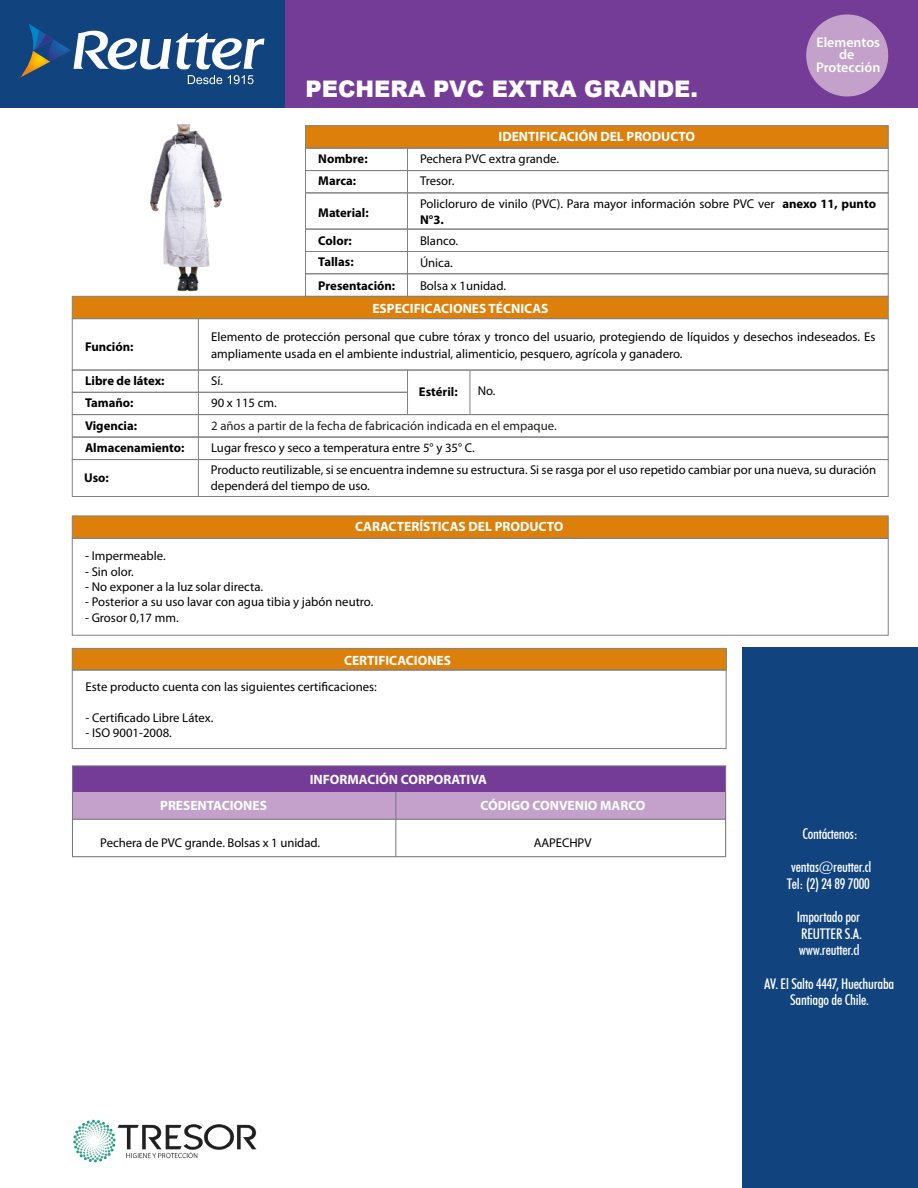
<style>
.page{position:relative;width:918px;height:1188px;background:#fff}
.page>*{position:absolute;margin:0;border:0;box-sizing:border-box;transform-origin:0 0}
.t1{font:900 22.8px "Arial";color:#fff}
.t2{font:500 condensed 14.7px/16.6px "Futura BT";letter-spacing:-.015em;color:#fff;text-align:center}
.t3{font:600 13.95px/12.6px "Myriad Pro";color:#fff;text-align:center}
.t4{font:700 13.5px "Myriad Pro";color:#fff}
.t5{font:12.75px/22.5px "Myriad Pro";color:#010101}
.t6{font:700 12.75px/21.6px "Myriad Pro";color:#010101}
.t7{font:12.75px "Myriad Pro";color:#1d1d1b}
.t8{font:12.75px "Myriad Pro";letter-spacing:-.005em;color:#000}
.s1{font-weight:700}
</style>
<div class="page">
<div style="left:284px;top:0;width:634px;height:107px;background:#753c97"></div>
<div style="left:806px;top:14px;width:82px;height:82px;background:#c3a1cb;border-radius:50%"></div>
<div style="left:72px;top:648px;width:655px;height:23px;background:#dc800b;border:1px solid #828281"></div>
<div style="left:0;top:0;width:284px;height:107px;background:#11447e"></div>
<svg style="left:20px;top:24px;width:245px;height:60px"></svg>
<div style="left:72px;top:296px;width:817px;height:23px;background:#dc800b"></div>
<div style="left:305px;top:125px;width:584px;height:23px;background:#dc800b;border:1px solid #828281"></div>
<div style="left:305px;top:170px;width:584px;height:23px;border:1px solid #828281"></div>
<div style="left:305px;top:193px;width:584px;height:36px;border:1px solid #828281"></div>
<div style="left:305px;top:229px;width:584px;height:23px;border:1px solid #828281"></div>
<div style="left:305px;top:251px;width:584px;height:23px;border:1px solid #828281"></div>
<div style="left:305px;top:273px;width:584px;height:24px;border:1px solid #828281"></div>
<hr style="left:407px;top:148px;width:1px;height:149px;background:#828281">
<div style="left:305px;top:148px;width:584px;height:23px;border:1px solid #828281"></div>
<div style="left:72px;top:318px;width:817px;height:52px;border:1px solid #828281"></div>
<div style="left:72px;top:370px;width:336px;height:23px;border:1px solid #828281"></div>
<div style="left:72px;top:392px;width:336px;height:23px;border:1px solid #828281"></div>
<div style="left:72px;top:414px;width:817px;height:23px;border:1px solid #828281"></div>
<div style="left:72px;top:437px;width:817px;height:23px;border:1px solid #828281"></div>
<div style="left:72px;top:459px;width:817px;height:38px;border:1px solid #828281"></div>
<hr style="left:198px;top:319px;width:1px;height:178px;background:#828281">
<div style="left:742px;top:648px;width:176px;height:540px;background:#11447e"></div>
<div style="left:72px;top:670px;width:655px;height:79px;border:1px solid #828281"></div>
<div style="left:72px;top:516px;width:817px;height:23px;background:#dc800b"></div>
<div style="left:72px;top:538px;width:817px;height:98px;border:1px solid #828281"></div>
<div style="left:407px;top:370px;width:482px;height:45px;border:1px solid #828281"></div>
<hr style="left:470px;top:370px;width:1px;height:45px;background:#828281">
<img style="left:73px;top:1119px;width:184px;height:44px">
<div style="left:72px;top:791px;width:654px;height:28px;background:#c3a1cb"></div>
<div style="left:72px;top:766px;width:654px;height:25px;background:#753c97"></div>
<hr style="left:395px;top:792px;width:1px;height:65px;background:#777b7b">
<hr style="left:72px;top:819px;width:654px;height:1px;background:#777b7b">
<div style="left:72px;top:765px;width:654px;height:92px;border:1px solid #777b7b"></div>
<img style="left:83px;top:124px;width:206px;height:174px">
<h1 class="t1" style="left:306px;top:72px;width:394px">PECHERA PVC EXTRA GRANDE.</h1>
<p class="t4" style="left:499px;top:128px;width:198px">IDENTIFICACIÓN DEL PRODUCTO</p>
<p class="t3" style="left:816px;top:35px;width:66px">Elementos de<br>Protección</p>
<p class="t6" style="left:318px;top:148px;width:51px">Nombre:<br>Marca:</p>
<p class="t6" style="left:318px;top:199px;width:52px;line-height:27.2px">Material:<br>Color:</p>
<p class="t6" style="left:318px;top:250px;width:78px;line-height:23.2px">Tallas:<br>Presentación:</p>
<p class="t5" style="left:420px;top:148px;width:141px;line-height:21.6px">Pechera PVC extra grande.<br>Tresor.</p>
<p class="t5" style="left:420px;top:196px;width:458px;line-height:15.3px">Policloruro de vinilo (PVC). Para mayor información sobre PVC ver <span class="s1">anexo 11, punto<br>N°3.</span></p>
<p class="t5" style="left:420px;top:229px;width:88px">Blanco.<br>Única.<br>Bolsa x 1unidad.</p>
<p class="t6" style="left:85px;top:336px;width:50px">Función:</p>
<p class="t6" style="left:85px;top:370px;width:81px">Libre de látex:<br>Tamaño:</p>
<p class="t6" style="left:85px;top:437px;width:101px">Almacenamiento:</p>
<p class="t6" style="left:84px;top:466px;width:26px">Uso:</p>
<p class="t6" style="left:85px;top:415px;width:53px">Vigencia:</p>
<p class="t4" style="left:372px;top:299px;width:178px">ESPECIFICACIONES TÉCNICAS</p>
<p class="t5" style="left:211px;top:328px;width:666px;line-height:17.1px">Elemento de protección personal que cubre tórax y tronco del usuario, protegiendo de líquidos y desechos indeseados. Es ampliamente usada en el ambiente industrial, alimenticio, pesquero, agrícola y ganadero.</p>
<p class="t5" style="left:211px;top:369px;width:13px">Sí.</p>
<p class="t6" style="left:419px;top:381px;width:40px">Estéril:</p>
<p class="t5" style="left:478px;top:380px;width:19px">No.</p>
<p class="t5" style="left:211px;top:391px;width:67px">90 x 115 cm.</p>
<p class="t7" style="left:211px;top:418px;width:347px">2 años a partir de la fecha de fabricación indicada en el empaque.</p>
<p class="t5" style="left:211px;top:437px;width:265px">Lugar fresco y seco a temperatura entre 5° y 35° C.</p>
<p class="t5" style="left:211px;top:462px;width:667px;line-height:15.3px">Producto reutilizable, si se encuentra indemne su estructura. Si se rasga por el uso repetido cambiar por una nueva, su duración dependerá del tiempo de uso.</p>
<p class="t4" style="left:355px;top:518px;width:210px">CARACTERÍSTICAS DEL PRODUCTO</p>
<p class="t5" style="left:85px;top:545px;width:82px">- Impermeable.</p>
<p class="t5" style="left:85px;top:560px;width:50px">- Sin olor.</p>
<p class="t5" style="left:85px;top:575px;width:180px">- No exponer a la luz solar directa.</p>
<p class="t5" style="left:85px;top:591px;width:290px">- Posterior a su uso lavar con agua tibia y jabón neutro.</p>
<p class="t5" style="left:85px;top:606px;width:95px">- Grosor 0,17 mm.</p>
<p class="t4" style="left:344px;top:652px;width:109px">CERTIFICACIONES</p>
<p class="t5" style="left:86px;top:675px;width:293px">Este producto cuenta con las siguientes certificaciones:</p>
<p class="t5" style="left:86px;top:706px;width:129px">- Certificado Libre Látex.</p>
<p class="t5" style="left:86px;top:721px;width:88px">- ISO 9001-2008.</p>
<p class="t4" style="left:310px;top:770px;width:179px">INFORMACIÓN CORPORATIVA</p>
<p class="t4" style="left:160px;top:796px;width:108px">PRESENTACIONES</p>
<p class="t4" style="left:481px;top:796px;width:166px">CÓDIGO CONVENIO MARCO</p>
<p class="t8" style="left:100px;top:835px;width:221px">Pechera de PVC grande. Bolsas x 1 unidad.</p>
<p class="t8" style="left:534px;top:835px;width:59px">AAPECHPV</p>
<p class="t2" style="left:802px;top:825px;width:57px">Contáctenos:</p>
<p class="t2" style="left:787px;top:859px;width:86px">ventas@reutter.cl<br>Tel: (2) 24 89 7000</p>
<p class="t2" style="left:797px;top:909px;width:67px;text-align:left">Importado por<br>REUTTER S.A. www.reutter.cl</p>
<p class="t2" style="left:764px;top:975px;width:132px">AV. El Salto 4447, Huechuraba<br>Santiago de Chile.</p>
</div>
